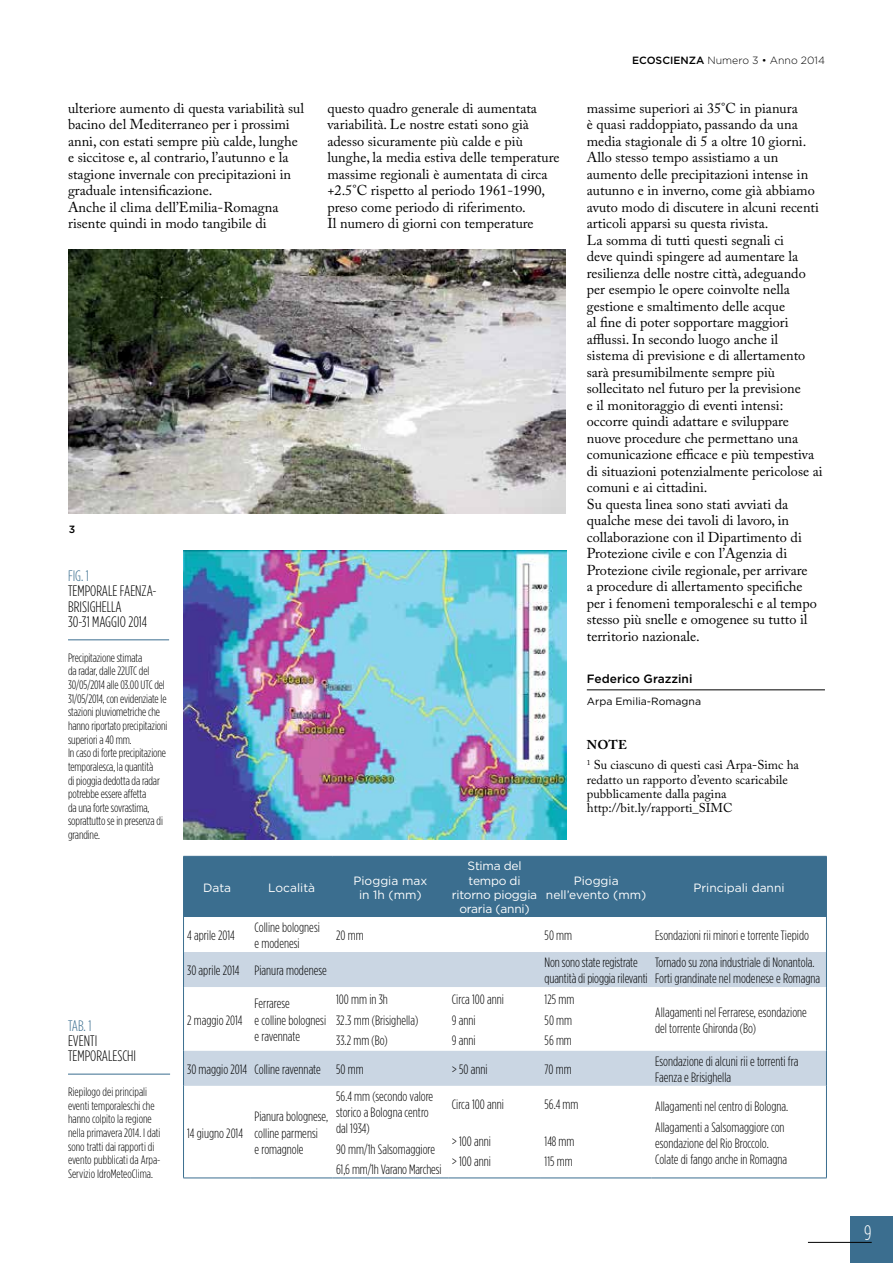
<style>
.page{position:relative;width:893px;height:1263px;background:#fff}
.page>*{position:absolute;margin:0;border:0;box-sizing:border-box;transform-origin:0 0}
.t1{font:300 condensed 21px "Gotham HTF";color:#fff}
.t2{font:300 15.15px/15.1px "Gotham Condensed";color:#000}
.t3{font:14.25px/16.5px "Adobe Caslon Pro";color:#000}
.t4{font:300 condensed 13.5px/16.2px "Gotham HTF";color:#000}
.t5{font:12.75px/14.2px "Adobe Caslon Pro";color:#000}
.t6{font:300 condensed 12.15px/13.6px "Gotham HTF";letter-spacing:-.01em;color:#000}
.t7{font:12px/14.4px "Gotham HTF";color:#fff;text-align:center}
.t8{font:500 12px "Gotham HTF";color:#000}
.t9{font:300 10.5px "Gotham HTF";color:#000}
.t10{font:10.5px "Gotham HTF";color:#000}
.t11{font:500 10.5px "Gotham HTF";color:#000}
.s1{font-weight:500}
.s2{font-weight:700}
.s3{color:#3b6e8f}
</style>
<div class="page">
<div style="left:850px;top:1216px;width:43px;height:47px;background:#3b6e8f"></div>
<hr style="left:808px;top:1242px;width:64px;height:1px;background:#000">
<div style="left:184px;top:857px;width:642px;height:60px;background:#3b6e8f"></div>
<svg style="left:184px;top:952px;width:642px;height:134px;fill:#cad6e3"></svg>
<hr style="left:448px;top:856px;width:1px;height:61px;background:#3b6e8f">
<hr style="left:541px;top:856px;width:1px;height:61px;background:#3b6e8f">
<hr style="left:651px;top:856px;width:1px;height:61px;background:#3b6e8f">
<hr style="left:183px;top:856px;width:68px;height:1px;background:#3b6e8f">
<hr style="left:183px;top:856px;width:1px;height:61px;background:#3b6e8f">
<hr style="left:251px;top:856px;width:82px;height:1px;background:#3b6e8f">
<hr style="left:333px;top:856px;width:115px;height:1px;background:#3b6e8f">
<hr style="left:448px;top:856px;width:93px;height:1px;background:#3b6e8f">
<hr style="left:541px;top:856px;width:110px;height:1px;background:#3b6e8f">
<hr style="left:651px;top:856px;width:176px;height:1px;background:#3b6e8f">
<hr style="left:826px;top:856px;width:1px;height:61px;background:#3b6e8f">
<hr style="left:183px;top:917px;width:1px;height:35px;background:#3b6e8f">
<hr style="left:826px;top:917px;width:1px;height:35px;background:#3b6e8f">
<hr style="left:183px;top:952px;width:1px;height:35px;background:#3b6e8f">
<hr style="left:826px;top:952px;width:1px;height:35px;background:#3b6e8f">
<hr style="left:183px;top:987px;width:1px;height:64px;background:#3b6e8f">
<hr style="left:826px;top:987px;width:1px;height:64px;background:#3b6e8f">
<hr style="left:183px;top:1051px;width:1px;height:35px;background:#3b6e8f">
<hr style="left:826px;top:1051px;width:1px;height:35px;background:#3b6e8f">
<hr style="left:183px;top:1086px;width:1px;height:92px;background:#3b6e8f">
<hr style="left:826px;top:1086px;width:1px;height:92px;background:#3b6e8f">
<hr style="left:183px;top:1178px;width:68px;height:1px;background:#3b6e8f">
<hr style="left:251px;top:1178px;width:82px;height:1px;background:#3b6e8f">
<hr style="left:333px;top:1178px;width:115px;height:1px;background:#3b6e8f">
<hr style="left:448px;top:1178px;width:93px;height:1px;background:#3b6e8f">
<hr style="left:541px;top:1178px;width:110px;height:1px;background:#3b6e8f">
<hr style="left:651px;top:1178px;width:176px;height:1px;background:#3b6e8f">
<hr style="left:68px;top:1074px;width:102px;height:1px;background:#3b6e8f">
<hr style="left:587px;top:690px;width:238px;height:1px;background:#000">
<img style="left:69px;top:250px;width:497px;height:263px">
<hr style="left:68px;top:640px;width:101px;height:1px;background:#3b6e8f">
<img style="left:183px;top:550px;width:383px;height:289px">
<p class="t9" style="left:632px;top:55px;width:194px"><span class="s1">ecoscienza</span> Numero 3 • Anno 2014</p>
<p class="t3" style="left:68px;top:99px;width:237px">ulteriore aumento di questa variabilità sul bacino del Mediterraneo per i prossimi anni, con estati sempre più calde, lunghe e siccitose e, al contrario, l’autunno e la stagione invernale con precipitazioni in graduale intensificazione.<br>Anche il clima dell’Emilia-Romagna risente quindi in modo tangibile di</p>
<p class="t3" style="left:327px;top:99px;width:234px">questo quadro generale di aumentata variabilità. Le nostre estati sono già adesso sicuramente più calde e più lunghe, la media estiva delle temperature massime regionali è aumentata di circa +2.5°C rispetto al periodo 1961-1990, preso come periodo di riferimento.<br>Il numero di giorni con temperature</p>
<p class="t3" style="left:587px;top:99px;width:237px">massime superiori ai 35°C in pianura<br>è quasi raddoppiato, passando da una media stagionale di 5 a oltre 10 giorni.<br>Allo stesso tempo assistiamo a un aumento delle precipitazioni intense in autunno e in inverno, come già abbiamo avuto modo di discutere in alcuni recenti articoli apparsi su questa rivista.<br>La somma di tutti questi segnali ci<br>deve quindi spingere ad aumentare la resilienza delle nostre città, adeguando per esempio le opere coinvolte nella gestione e smaltimento delle acque<br>al fine di poter sopportare maggiori afflussi. In secondo luogo anche il sistema di previsione e di allertamento sarà presumibilmente sempre più sollecitato nel futuro per la previsione<br>e il monitoraggio di eventi intensi: occorre quindi adattare e sviluppare nuove procedure che permettano una comunicazione efficace e più tempestiva di situazioni potenzialmente pericolose ai comuni e ai cittadini.<br>Su questa linea sono stati avviati da qualche mese dei tavoli di lavoro, in collaborazione con il Dipartimento di Protezione civile e con l’Agenzia di Protezione civile regionale, per arrivare<br>a procedure di allertamento specifiche per i fenomeni temporaleschi e al tempo stesso più snelle e omogenee su tutto il territorio nazionale.</p>
<p class="t8" style="left:587px;top:672px;width:107px">Federico Grazzini</p>
<p class="t10" style="left:587px;top:695px;width:116px">Arpa Emilia-Romagna</p>
<p class="t5" style="left:587px;top:734px;width:214px;line-height:20.7px"><span class="s2">NOTE<br></span><sup>1</sup> Su ciascuno di questi casi Arpa-Simc ha</p>
<p class="t5" style="left:587px;top:772px;width:203px">redatto un rapporto d’evento scaricabile pubblicamente dalla pagina http://bit.ly/rapporti_SIMC</p>
<p class="t11" style="left:69px;top:523px;width:8px">3</p>
<p class="t2" style="left:68px;top:568px;width:90px"><span class="s3">FIG. 1<br></span>TEMPORALE FAENZA-<br>BRISIGHELLA<br>30-31 MAGGIO 2014</p>
<p class="t6" style="left:68px;top:651px;width:101px">Precipitazione stimata<br>da radar, dalle 22UTC del<br>30/05/2014 alle 03.00 UTC del<br>31/05/2014, con evidenziate le stazioni pluviometriche che hanno riportato precipitazioni superiori a 40 mm.<br>In caso di forte precipitazione temporalesca, la quantità<br>di pioggia dedotta da radar potrebbe essere affetta<br>da una forte sovrastima, soprattutto se in presenza di grandine.</p>
<p class="t2" style="left:68px;top:1018px;width:70px"><span class="s3">TAB. 1<br></span>EVENTI<br>TEMPORALESCHI</p>
<p class="t6" style="left:68px;top:1085px;width:94px">Riepilogo dei principali eventi temporaleschi che hanno colpito la regione nella primavera 2014. I dati sono tratti dai rapporti di evento pubblicati da Arpa-<br>Servizio IdroMeteoClima.</p>
<p class="t7" style="left:203px;top:880px;width:30px">Data</p>
<p class="t7" style="left:268px;top:880px;width:48px">Località</p>
<p class="t7" style="left:353px;top:873px;width:75px">Pioggia max in 1h (mm)</p>
<p class="t7" style="left:452px;top:858px;width:87px">Stima del tempo di ritorno pioggia oraria (anni)</p>
<p class="t7" style="left:546px;top:873px;width:102px">Pioggia nell’evento (mm)</p>
<p class="t7" style="left:693px;top:880px;width:93px">Principali danni</p>
<p class="t4" style="left:187px;top:927px;width:49px">4 aprile 2014</p>
<p class="t4" style="left:255px;top:919px;width:67px">Colline bolognesi e modenesi</p>
<p class="t4" style="left:336px;top:927px;width:29px">20 mm</p>
<p class="t4" style="left:545px;top:927px;width:29px">50 mm</p>
<p class="t4" style="left:655px;top:927px;width:155px">Esondazioni rii minori e torrente Tiepido</p>
<p class="t4" style="left:187px;top:962px;width:141px">30 aprile 2014 Pianura modenese</p>
<p class="t4" style="left:545px;top:954px;width:105px">Non sono state registrate quantità di pioggia rilevanti</p>
<p class="t4" style="left:655px;top:954px;width:167px">Tornado su zona industriale di Nonantola.<br>Forti grandinate nel modenese e Romagna</p>
<p class="t4" style="left:187px;top:1012px;width:57px">2 maggio 2014</p>
<p class="t4" style="left:255px;top:995px;width:73px">Ferrarese<br>e colline bolognesi e ravennate</p>
<p class="t4" style="left:336px;top:989px;width:84px;line-height:20.4px">100 mm in 3h<br>32.3 mm (Brisighella)<br>33.2 mm (Bo)</p>
<p class="t4" style="left:452px;top:989px;width:54px;line-height:20.4px">Circa 100 anni<br>9 anni<br>9 anni</p>
<p class="t4" style="left:545px;top:989px;width:31px;line-height:20.4px">125 mm<br>50 mm<br>56 mm</p>
<p class="t4" style="left:655px;top:1003px;width:153px">Allagamenti nel Ferrarese, esondazione del torrente Ghironda (Bo)</p>
<p class="t4" style="left:187px;top:1061px;width:178px">30 maggio 2014 Colline ravennate 50 mm</p>
<p class="t4" style="left:452px;top:1061px;width:37px">&gt; 50 anni</p>
<p class="t4" style="left:545px;top:1061px;width:29px">70 mm</p>
<p class="t4" style="left:655px;top:1053px;width:145px">Esondazione di alcuni rii e torrenti fra<br>Faenza e Brisighella</p>
<p class="t4" style="left:187px;top:1124px;width:57px">14 giugno 2014</p>
<p class="t4" style="left:254px;top:1108px;width:75px">Pianura bolognese, colline parmensi<br>e romagnole</p>
<p class="t4" style="left:336px;top:1088px;width:99px">56.4 mm (secondo valore storico a Bologna centro dal 1934)</p>
<p class="t4" style="left:336px;top:1139px;width:107px;line-height:20.4px">90 mm/1h Salsomaggiore<br>61,6 mm/1h Varano Marchesi</p>
<p class="t4" style="left:452px;top:1096px;width:54px">Circa 100 anni</p>
<p class="t4" style="left:452px;top:1130px;width:41px;line-height:20.4px">&gt; 100 anni &gt; 100 anni</p>
<p class="t4" style="left:545px;top:1096px;width:35px">56.4 mm</p>
<p class="t4" style="left:545px;top:1130px;width:31px;line-height:20.4px">148 mm<br>115 mm</p>
<p class="t4" style="left:655px;top:1096px;width:135px;line-height:20.4px">Allagamenti nel centro di Bologna.<br>Allagamenti a Salsomaggiore con</p>
<p class="t4" style="left:655px;top:1135px;width:134px">esondazione del Rio Broccolo.<br>Colate di fango anche in Romagna</p>
<p class="t1" style="left:864px;top:1221px;width:9px">9</p>
</div>
